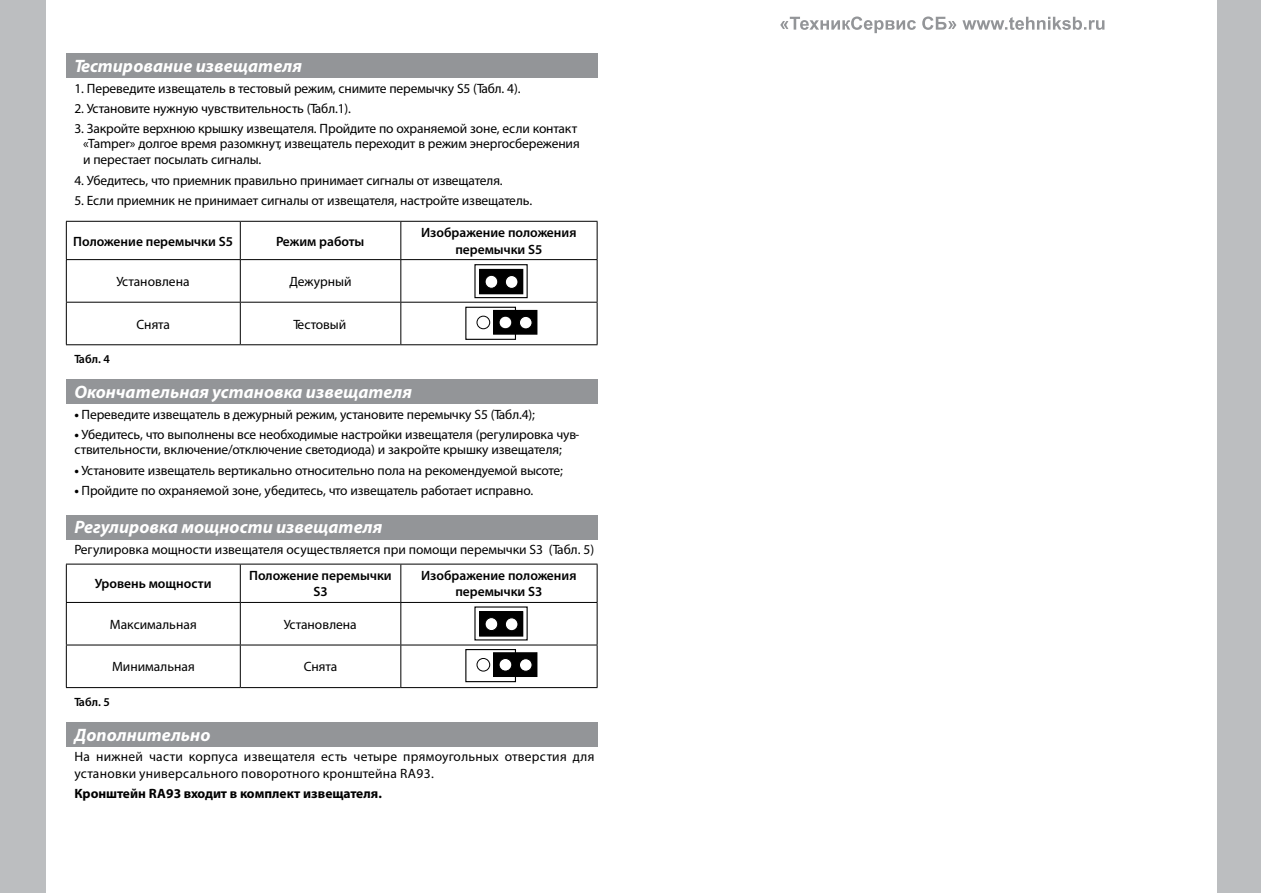
<style>
.page{position:relative;width:1263px;height:893px;background:#fff}
.page>*{position:absolute;margin:0;border:0;box-sizing:border-box;transform-origin:0 0}
.t1{font:italic 700 18px "Myriad Pro";color:#fff}
.t2{font:13.5px/14.7px "Myriad Pro";letter-spacing:-.01em;color:#000;text-align:right}
.t3{font:600 13.5px/16.2px "Myriad Pro";color:#000;text-align:center}
.t4{font:13.5px/16.2px "Myriad Pro";letter-spacing:.02em;color:#000}
.t5{font:700 13.5px "Myriad Pro";color:#000}
.t6{font:600 12px "Myriad Pro";color:#000}
.s1{font-weight:700}
</style>
<div class="page">
<div style="left:0;top:0;width:46px;height:893px;background:#bcbec0"></div>
<div style="left:1217px;top:0;width:44px;height:893px;background:#bcbec0"></div>
<div style="left:66px;top:54px;width:531px;height:24px;background:#939598"></div>
<div style="left:66px;top:380px;width:531px;height:24px;background:#939598"></div>
<div style="left:66px;top:515px;width:531px;height:24px;background:#939598"></div>
<div style="left:66px;top:723px;width:531px;height:24px;background:#939598"></div>
<hr style="left:66px;top:344px;width:174px;height:1px;background:#000">
<hr style="left:240px;top:344px;width:161px;height:1px;background:#000">
<hr style="left:401px;top:344px;width:196px;height:1px;background:#000">
<hr style="left:240px;top:260px;width:1px;height:42px;background:#000">
<hr style="left:240px;top:303px;width:1px;height:41px;background:#000">
<hr style="left:400px;top:303px;width:1px;height:41px;background:#000">
<hr style="left:400px;top:260px;width:1px;height:42px;background:#000">
<hr style="left:66px;top:302px;width:174px;height:1px;background:#000">
<hr style="left:240px;top:302px;width:161px;height:1px;background:#000">
<hr style="left:401px;top:302px;width:196px;height:1px;background:#000">
<hr style="left:66px;top:260px;width:1px;height:42px;background:#000">
<hr style="left:597px;top:260px;width:1px;height:42px;background:#000">
<hr style="left:66px;top:303px;width:1px;height:41px;background:#000">
<hr style="left:597px;top:303px;width:1px;height:41px;background:#000">
<hr style="left:597px;top:222px;width:1px;height:37px;background:#000">
<hr style="left:66px;top:687px;width:174px;height:1px;background:#000">
<hr style="left:240px;top:687px;width:161px;height:1px;background:#000">
<hr style="left:401px;top:687px;width:196px;height:1px;background:#000">
<hr style="left:400px;top:603px;width:1px;height:42px;background:#000">
<hr style="left:400px;top:645px;width:1px;height:42px;background:#000">
<hr style="left:66px;top:645px;width:174px;height:1px;background:#000">
<hr style="left:240px;top:645px;width:161px;height:1px;background:#000">
<hr style="left:401px;top:645px;width:196px;height:1px;background:#000">
<hr style="left:66px;top:603px;width:1px;height:42px;background:#000">
<hr style="left:240px;top:603px;width:1px;height:42px;background:#000">
<hr style="left:597px;top:603px;width:1px;height:42px;background:#000">
<hr style="left:66px;top:645px;width:1px;height:42px;background:#000">
<hr style="left:240px;top:645px;width:1px;height:42px;background:#000">
<hr style="left:597px;top:645px;width:1px;height:42px;background:#000">
<hr style="left:597px;top:564px;width:1px;height:38px;background:#000">
<svg style="left:66px;top:221px;width:531px;height:78px"></svg>
<svg style="left:66px;top:564px;width:531px;height:77px"></svg>
<div style="left:493px;top:310px;width:44px;height:24px;background:#000"></div>
<svg style="left:465px;top:306px;width:68px;height:34px"></svg>
<div style="left:477px;top:316px;width:13px;height:13px;background:#fff;border-radius:50%"></div>
<div style="left:477px;top:316px;width:13px;height:13px;border:1px solid #000;border-radius:50%"></div>
<div style="left:493px;top:653px;width:44px;height:23px;background:#000"></div>
<div style="left:493px;top:652px;width:44px;height:25px;border:1px solid #000"></div>
<svg style="left:465px;top:649px;width:68px;height:34px"></svg>
<div style="left:477px;top:658px;width:13px;height:13px;background:#fff;border-radius:50%"></div>
<div style="left:477px;top:658px;width:13px;height:13px;border:1px solid #000;border-radius:50%"></div>
<svg style="left:780px;top:17px;width:324px;height:16px"></svg>
<h1 class="t1" style="left:74px;top:59px;width:229px">Тестирование извещателя</h1>
<p class="t2" style="left:74px;top:82px;width:447px">1. Переведите извещатель в тестовый режим, снимите перемычку S5 (Табл. 4).</p>
<p class="t2" style="left:74px;top:102px;width:278px">2. Установите нужную чувствительность (Табл.1).</p>
<p class="t2" style="left:74px;top:123px;width:507px">3. Закройте верхнюю крышку извещателя. Пройдите по охраняемой зоне, если контакт «Tamper» долгое время разомкнут, извещатель переходит в режим энергосбережения</p>
<p class="t2" style="left:83px;top:154px;width:180px">и перестает посылать сигналы.</p>
<p class="t2" style="left:74px;top:174px;width:430px">4. Убедитесь, что приемник правильно принимает сигналы от извещателя.</p>
<p class="t2" style="left:74px;top:195px;width:459px">5. Если приемник не принимает сигналы от извещателя, настройте извещатель.</p>
<p class="t3" style="left:73px;top:234px;width:161px">Положение перемычки S5</p>
<p class="t3" style="left:276px;top:234px;width:90px">Режим работы</p>
<p class="t3" style="left:421px;top:226px;width:157px">Изображение положения перемычки S5</p>
<p class="t2" style="left:117px;top:275px;width:75px">Установлена</p>
<p class="t2" style="left:289px;top:275px;width:64px">Дежурный</p>
<p class="t2" style="left:136px;top:318px;width:35px">Снята</p>
<p class="t2" style="left:293px;top:318px;width:55px">Тестовый</p>
<p class="t6" style="left:75px;top:354px;width:37px">Табл. 4</p>
<h1 class="t1" style="left:74px;top:385px;width:339px">Окончательная установка извещателя</h1>
<p class="t2" style="left:74px;top:408px;width:462px"><span class="s1">•</span> Переведите извещатель в дежурный режим, установите перемычку S5 (Табл.4);</p>
<p class="t2" style="left:74px;top:428px;width:506px;text-align:left"><span class="s1">•</span> Убедитесь, что выполнены все необходимые настройки извещателя (регулировка чув&shy;ствительности, включение/отключение светодиода) и закройте крышку извещателя;</p>
<p class="t2" style="left:74px;top:464px;width:490px"><span class="s1">•</span> Установите извещатель вертикально относительно пола на рекомендуемой высоте;</p>
<p class="t2" style="left:74px;top:484px;width:460px"><span class="s1">•</span> Пройдите по охраняемой зоне, убедитесь, что извещатель работает исправно.</p>
<h1 class="t1" style="left:74px;top:520px;width:309px">Регулировка мощности извещателя</h1>
<p class="t2" style="left:74px;top:543px;width:521px">Регулировка мощности извещателя осуществляется при помощи перемычки S3 (Табл. 5)</p>
<p class="t3" style="left:95px;top:577px;width:118px">Уровень мощности</p>
<p class="t3" style="left:249px;top:569px;width:144px">Положение перемычки<br>S3</p>
<p class="t3" style="left:421px;top:569px;width:157px">Изображение положения перемычки S3</p>
<p class="t2" style="left:110px;top:618px;width:88px">Максимальная</p>
<p class="t2" style="left:284px;top:618px;width:75px">Установлена</p>
<p class="t2" style="left:112px;top:661px;width:84px">Минимальная</p>
<p class="t2" style="left:304px;top:661px;width:35px">Снята</p>
<p class="t6" style="left:75px;top:697px;width:37px">Табл. 5</p>
<h1 class="t1" style="left:74px;top:727px;width:137px">Дополнительно</h1>
<p class="t4" style="left:74px;top:750px;width:522px">На нижней части корпуса извещателя есть четыре прямоугольных отверстия для установки универсального поворотного кронштейна RA93.</p>
<p class="t5" style="left:74px;top:788px;width:309px">Кронштейн RA93 входит в комплект извещателя.</p>
</div>
